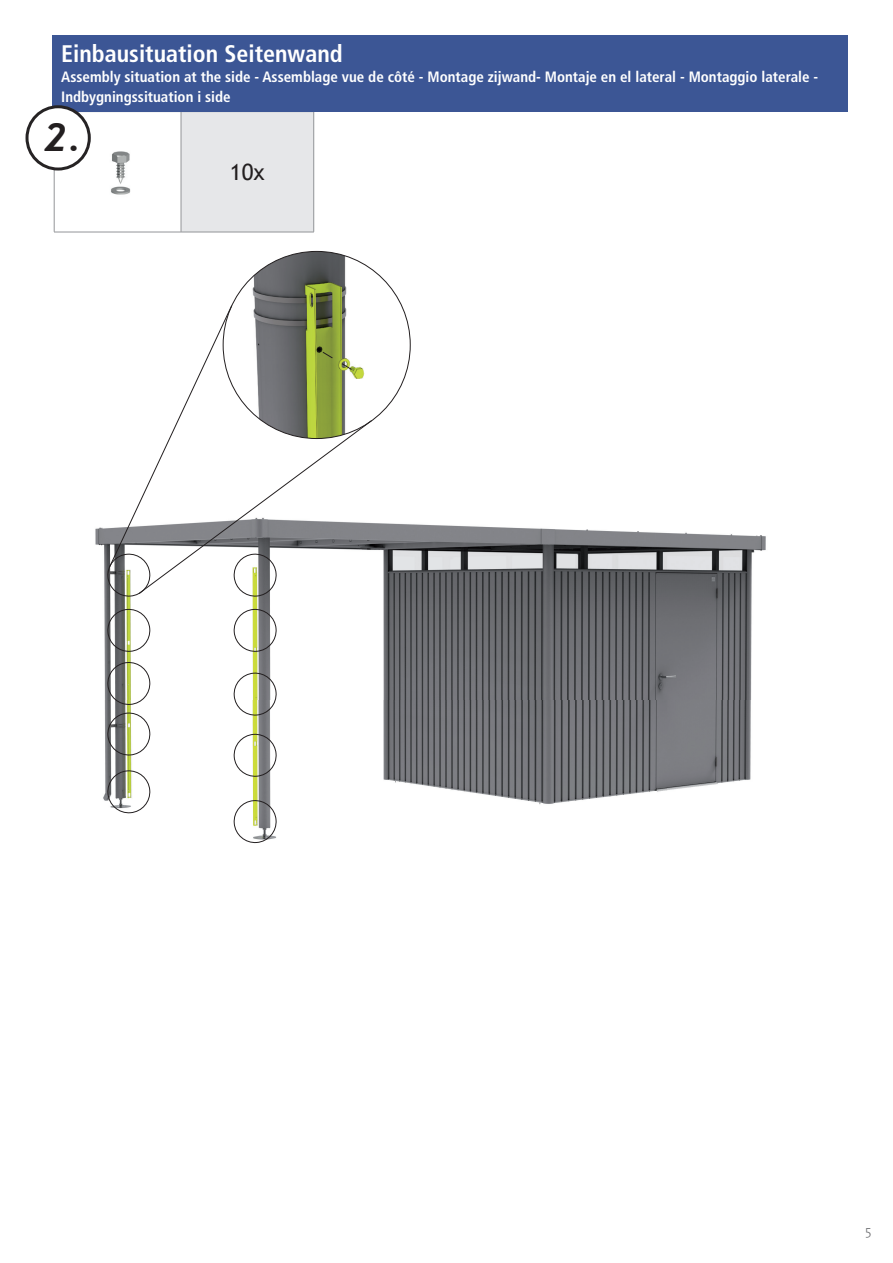
<style>
.page{position:relative;width:893px;height:1263px;background:#fff}
.page>*{position:absolute;margin:0;border:0;box-sizing:border-box;transform-origin:0 0}
.t1{font:italic 700 39px "Trebuchet";color:#231f20}
.t2{font:700 condensed 24px "Frutiger LT Std";color:#fff}
.t3{font:22.5px "Trebuchet MS";color:#231f20}
.t4{font:700 condensed 15px/20px "Frutiger LT Std";color:#fff}
.t5{font:300 13.5px "The Sans";color:#6c6d70}
</style>
<div class="page">
<img style="left:95px;top:523px;width:671px;height:321px">
<img style="left:231px;top:251px;width:133px;height:54px">
<img style="left:363px;top:264px;width:47px;height:157px">
<div style="left:181px;top:112px;width:133px;height:120px;background:#e6e7e9"></div>
<hr style="left:54px;top:112px;width:1px;height:120px;background:#939598">
<hr style="left:181px;top:112px;width:1px;height:120px;background:#939598">
<hr style="left:313px;top:112px;width:1px;height:120px;background:#939598">
<hr style="left:54px;top:232px;width:127px;height:1px;background:#939598">
<hr style="left:181px;top:232px;width:133px;height:1px;background:#939598">
<svg style="left:107px;top:770px;width:44px;height:44px"></svg>
<svg style="left:233px;top:800px;width:44px;height:43px"></svg>
<svg style="left:107px;top:712px;width:44px;height:44px"></svg>
<svg style="left:233px;top:733px;width:44px;height:44px"></svg>
<svg style="left:107px;top:662px;width:44px;height:43px"></svg>
<svg style="left:233px;top:672px;width:44px;height:44px"></svg>
<svg style="left:107px;top:608px;width:44px;height:44px"></svg>
<svg style="left:233px;top:608px;width:44px;height:44px"></svg>
<img style="left:72px;top:114px;width:59px;height:81px">
<div style="left:52px;top:35px;width:796px;height:77px;background:#3c5695"></div>
<div style="left:27px;top:107px;width:62px;height:62px;background:#fff;border-radius:50%"></div>
<div style="left:26px;top:105px;width:65px;height:66px;border:3px solid #262324;border-radius:50%"></div>
<svg style="left:107px;top:305px;width:265px;height:292px"></svg>
<h2 class="t2" style="left:61px;top:40px;width:283px">Einbausituation Seitenwand</h2>
<p class="t4" style="left:61px;top:67px;width:759px">Assembly situation at the side - Assemblage vue de côté - Montage zijwand- Montaje en el lateral - Montaggio laterale -<br>Indbygningssituation i side</p>
<h1 class="t1" style="left:44px;top:113px;width:39px">2.</h1>
<h3 class="t3" style="left:230px;top:158px;width:36px">10x</h3>
<p class="t5" style="left:865px;top:1220px;width:8px">5</p>
</div>
